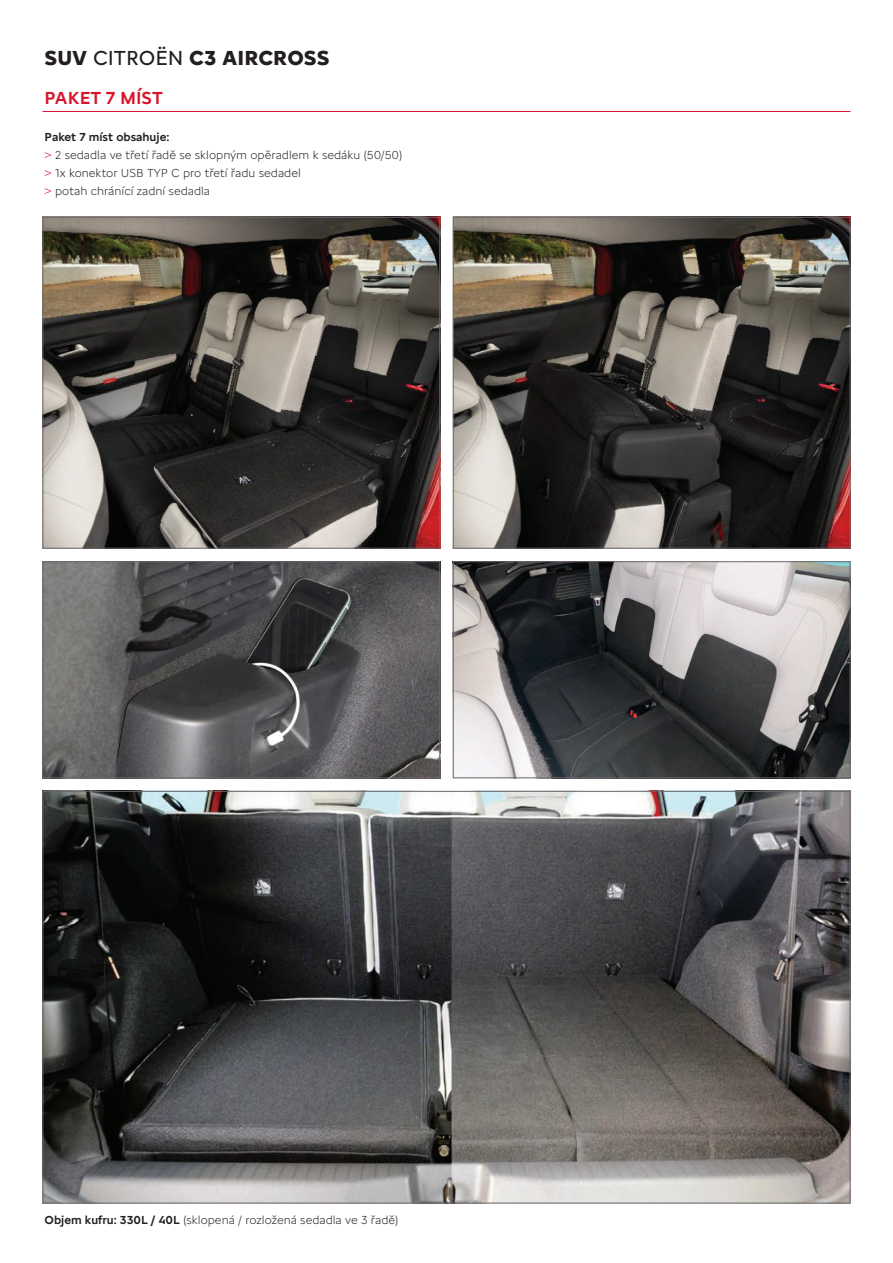
<style>
.page{position:relative;width:893px;height:1263px;background:#fff}
.page>*{position:absolute;margin:0;border:0;box-sizing:border-box;transform-origin:0 0}
.t1{font:700 21px "Citroen Type Latin";color:#231f20}
.t2{font:21px "Citroen Type Latin";color:#231f20}
.t3{font:500 18px "Citroen Type Latin";color:#d7162e}
.t4{font:300 12px/18px "Citroen Type Latin";color:#231f20}
.s1{font-weight:700}
.s2{font-weight:400}
.s3{font-weight:500}
.s4{color:#d7162e}
</style>
<div class="page">
<hr style="left:43px;top:111px;width:807px;height:1px;background:#d7162e">
<img style="left:45px;top:219px;width:393px;height:328px">
<div style="left:43px;top:217px;width:397px;height:332px;border:1px solid #6c656b"></div>
<img style="left:45px;top:563px;width:393px;height:213px">
<div style="left:43px;top:561px;width:397px;height:217px;border:1px solid #6c656b"></div>
<img style="left:45px;top:793px;width:803px;height:408px">
<img style="left:455px;top:219px;width:393px;height:328px">
<div style="left:453px;top:217px;width:397px;height:332px;border:1px solid #6c656b"></div>
<img style="left:455px;top:563px;width:393px;height:213px">
<div style="left:453px;top:561px;width:397px;height:217px;border:1px solid #6c656b"></div>
<h1 class="t2" style="left:45px;top:42px;width:62px"><span class="s1">SUV</span> CITRO</h1>
<h1 class="t1" style="left:155px;top:42px;width:147px"><span class="s2">ËN</span> C3 AIRCROSS</h1>
<h2 class="t3" style="left:45px;top:85px;width:120px">Pak et 7 míst</h2>
<p class="t4" style="left:45px;top:127px;width:359px"><span class="s3">Paket 7 míst obsahuje:<br></span><span class="s4">&gt;</span> 2 sedadla ve třetí řadě se sklopným opěradlem k sedáku (50/50) <span class="s4">&gt;</span> 1x konektor USB TYP C pro třetí řadu sedadel<br><span class="s4">&gt;</span> potah chránící zadní sedadla</p>
<p class="t4" style="left:45px;top:1209px;width:356px"><span class="s3">Objem kufru: 330L / 40L</span> (sklopená / rozložená sedadla ve 3 řadě)</p>
</div>
